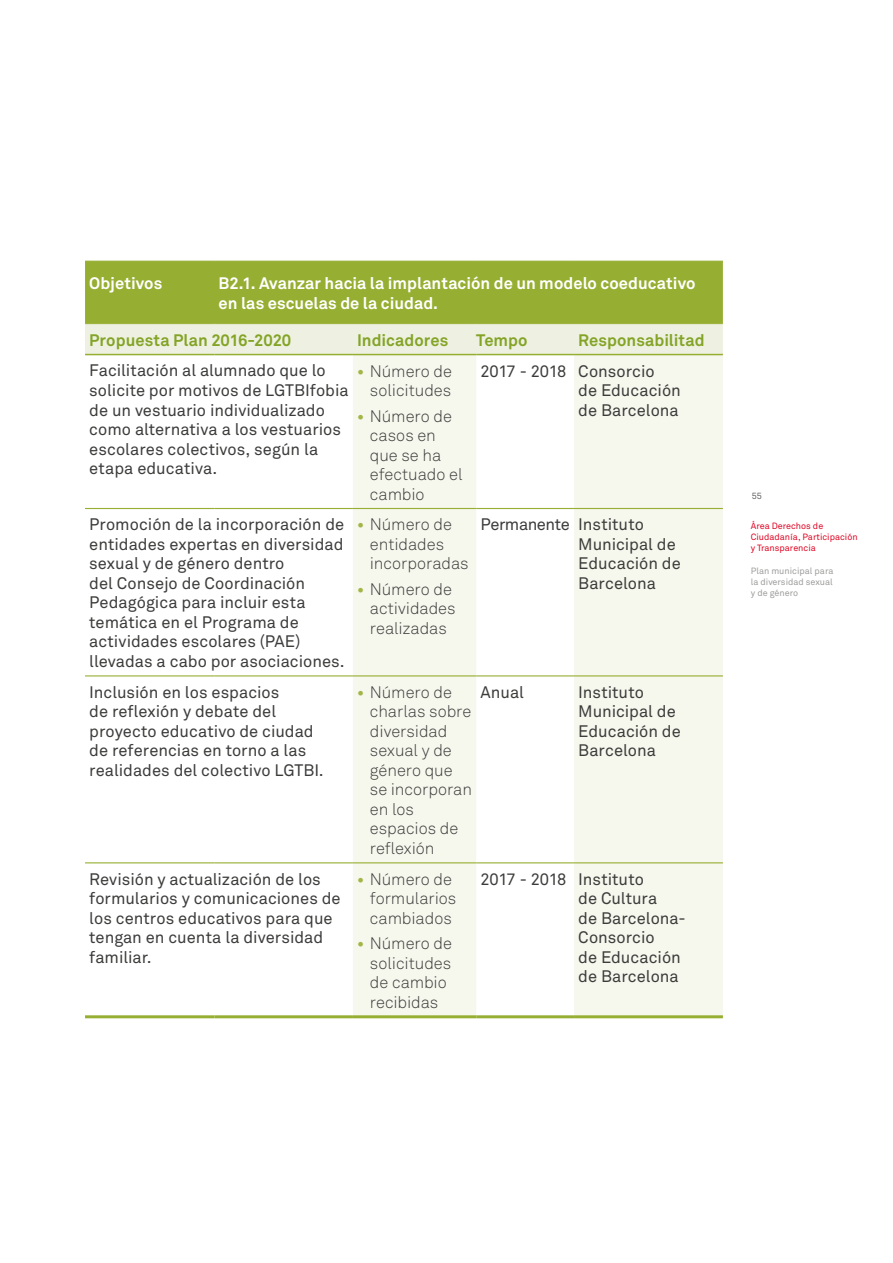
<style>
.page{position:relative;width:893px;height:1263px;background:#fff}
.page>*{position:absolute;margin:0;border:0;box-sizing:border-box;transform-origin:0 0}
.t1{font:16.5px/19.5px "Akkurat Pro";color:#3c3c3b}
.t2{font:16.5px/19.5px "Akkurat Light Pro";letter-spacing:-.005em;color:#3c3c3b}
.t3{font:700 16.5px/19.5px "Akkurat Pro";color:#fff}
.t4{font:700 16.5px "Akkurat Pro";color:#84a427}
.t5{font:9px/11.1px "Akkurat Pro";color:#de0826}
.t6{font:9px/11.1px "Akkurat Pro";color:#9d9d9c;text-align:justify}
.t7{font:9px "Akkurat Pro";color:#646363}
.s1{font-family:"Akkurat Pro";font-weight:700;color:#a2b646}
</style>
<div class="page">
<svg style="left:85px;top:262px;width:638px;height:92px;background:#b2c46b"></svg>
<svg style="left:85px;top:355px;width:268px;height:322px"></svg>
<svg style="left:353px;top:355px;width:370px;height:660px;fill:#f6f7ed"></svg>
<hr style="left:85px;top:261px;width:129px;height:1px;background:#96af32">
<hr style="left:214px;top:261px;width:139px;height:1px;background:#96af32">
<hr style="left:353px;top:261px;width:123px;height:1px;background:#96af32">
<hr style="left:476px;top:261px;width:98px;height:1px;background:#96af32">
<hr style="left:574px;top:261px;width:149px;height:1px;background:#96af32">
<hr style="left:574px;top:508px;width:149px;height:1px;background:#96af32">
<hr style="left:574px;top:675px;width:149px;height:1px;background:#96af32">
<hr style="left:353px;top:508px;width:123px;height:1px;background:#96af32">
<hr style="left:353px;top:675px;width:123px;height:1px;background:#96af32">
<hr style="left:85px;top:508px;width:129px;height:1px;background:#96af32">
<hr style="left:214px;top:508px;width:139px;height:1px;background:#96af32">
<hr style="left:85px;top:675px;width:129px;height:1px;background:#96af32">
<hr style="left:214px;top:675px;width:139px;height:1px;background:#96af32">
<hr style="left:476px;top:508px;width:98px;height:1px;background:#96af32">
<hr style="left:476px;top:675px;width:98px;height:1px;background:#96af32">
<hr style="left:85px;top:862px;width:129px;height:1px;background:#96af32">
<hr style="left:214px;top:862px;width:139px;height:1px;background:#96af32">
<hr style="left:353px;top:862px;width:123px;height:1px;background:#96af32">
<hr style="left:476px;top:862px;width:98px;height:1px;background:#96af32">
<hr style="left:574px;top:862px;width:149px;height:1px;background:#96af32">
<hr style="left:85px;top:1015px;width:129px;height:3px;background:#96af32">
<hr style="left:214px;top:1015px;width:139px;height:3px;background:#96af32">
<hr style="left:353px;top:1015px;width:123px;height:3px;background:#96af32">
<hr style="left:476px;top:1015px;width:98px;height:3px;background:#96af32">
<hr style="left:574px;top:1015px;width:149px;height:3px;background:#96af32">
<hr style="left:85px;top:323px;width:129px;height:1px;background:#96af32">
<hr style="left:214px;top:323px;width:139px;height:1px;background:#96af32">
<hr style="left:353px;top:323px;width:123px;height:1px;background:#96af32">
<hr style="left:476px;top:323px;width:98px;height:1px;background:#96af32">
<hr style="left:574px;top:323px;width:149px;height:1px;background:#96af32">
<hr style="left:85px;top:354px;width:129px;height:1px;background:#96af32">
<hr style="left:214px;top:354px;width:139px;height:1px;background:#96af32">
<hr style="left:353px;top:354px;width:123px;height:1px;background:#96af32">
<hr style="left:476px;top:354px;width:98px;height:1px;background:#96af32">
<hr style="left:574px;top:354px;width:149px;height:1px;background:#96af32">
<p class="t3" style="left:89px;top:274px;width:75px">Objetivos</p>
<p class="t3" style="left:219px;top:274px;width:478px">B2.1. Avanzar hacia la implantación de un modelo coeducativo en las escuelas de la ciudad.</p>
<p class="t4" style="left:89px;top:329px;width:203px">Propuesta Plan 2016-2020</p>
<p class="t4" style="left:357px;top:329px;width:93px">Indicadores</p>
<p class="t4" style="left:476px;top:329px;width:53px">Tempo</p>
<p class="t4" style="left:578px;top:329px;width:128px">Responsabilitad</p>
<p class="t1" style="left:89px;top:361px;width:261px">Facilitación al alumnado que lo solicite por motivos de LGTBIfobia de un vestuario individualizado como alternativa a los vestuarios escolares colectivos, según la etapa educativa.</p>
<p class="t2" style="left:357px;top:361px;width:96px;text-align:right"><span class="s1">•</span> Número de solicitudes</p>
<p class="t1" style="left:578px;top:361px;width:104px;text-indent:-98px">2017 - 2018 Consorcio<br>de Educación de Barcelona</p>
<p class="t2" style="left:370px;top:406px;width:94px;text-indent:-13px"><span class="s1">•</span> Número de casos en que se ha efectuado el cambio</p>
<p class="t1" style="left:89px;top:515px;width:257px">Promoción de la incorporación de entidades expertas en diversidad sexual y de género dentro<br>del Consejo de Coordinación<br>Pedagógica para incluir esta temática en el Programa de actividades escolares (PAE) llevadas a cabo por asociaciones.</p>
<p class="t2" style="left:370px;top:515px;width:100px;text-indent:-13px"><span class="s1">•</span> Número de entidades incorporadas</p>
<p class="t2" style="left:370px;top:580px;width:87px;text-indent:-13px"><span class="s1">•</span> Número de actividades realizadas</p>
<p class="t1" style="left:578px;top:515px;width:104px;text-indent:-98px">Permanente Instituto<br>Municipal de<br>Educación de<br>Barcelona</p>
<p class="t1" style="left:89px;top:683px;width:236px">Inclusión en los espacios<br>de reflexión y debate del proyecto educativo de ciudad de referencias en torno a las realidades del colectivo LGTBI.</p>
<p class="t2" style="left:370px;top:683px;width:104px;text-indent:-13px"><span class="s1">•</span> Número de charlas sobre diversidad sexual y de género que se incorporan en los espacios de reflexión</p>
<p class="t1" style="left:480px;top:683px;width:45px">Anual</p>
<p class="t1" style="left:578px;top:683px;width:104px">Instituto<br>Municipal de<br>Educación de<br>Barcelona</p>
<p class="t1" style="left:89px;top:870px;width:253px">Revisión y actualización de los formularios y comunicaciones de los centros educativos para que tengan en cuenta la diversidad familiar.</p>
<p class="t2" style="left:370px;top:870px;width:88px;text-indent:-13px"><span class="s1">•</span> Número de formularios cambiados</p>
<p class="t1" style="left:578px;top:870px;width:109px;text-indent:-98px">2017 - 2018 Instituto<br>de Cultura<br>de Barcelona-<br>Consorcio<br>de Educación de Barcelona</p>
<p class="t2" style="left:370px;top:934px;width:83px;text-indent:-13px"><span class="s1">•</span> Número de solicitudes de cambio recibidas</p>
<p class="t7" style="left:752px;top:490px;width:12px">55</p>
<p class="t5" style="left:751px;top:520px;width:108px">Área Derechos de<br>Ciudadanía, Participación y Transparencia</p>
<p class="t6" style="left:751px;top:566px;width:84px">Plan municipal para la diversidad sexual y de género</p>
</div>
